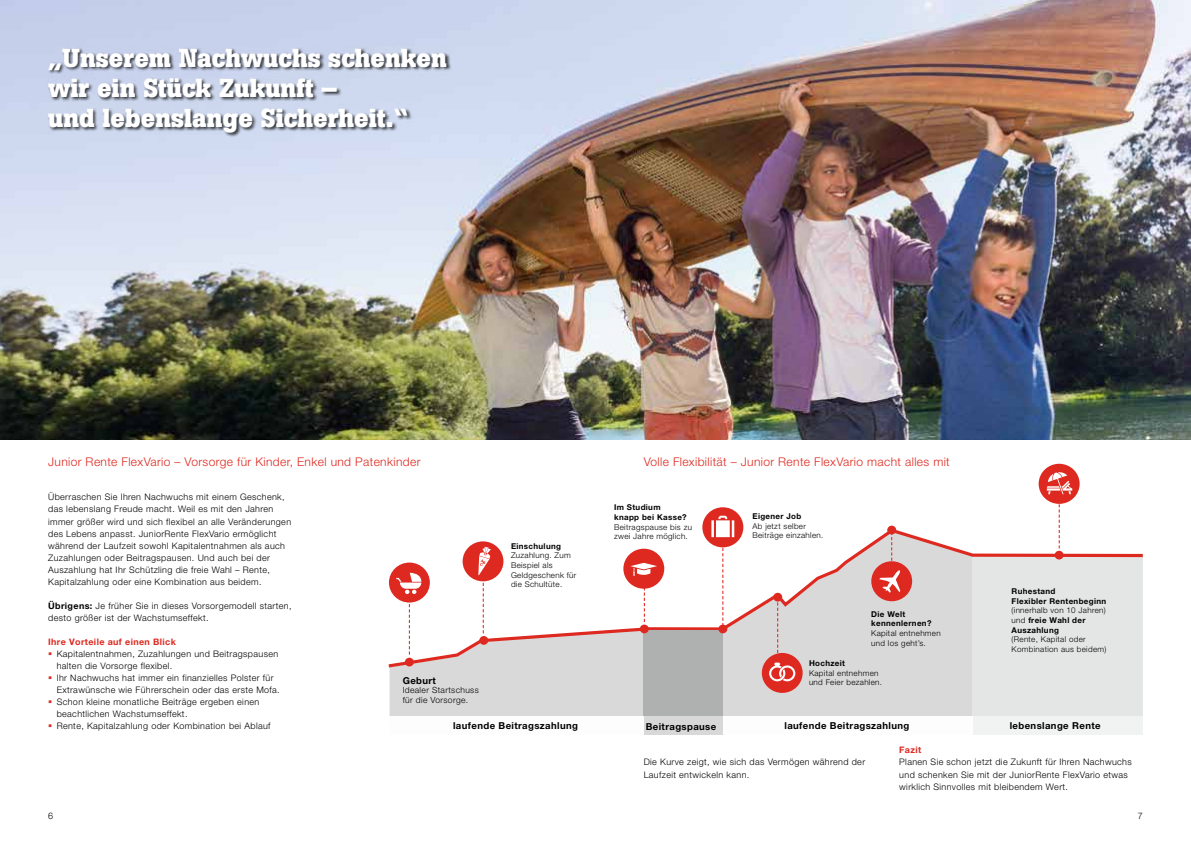
<style>
.page{position:relative;width:1191px;height:842px;background:#fff}
.page>*{position:absolute;margin:0;border:0;box-sizing:border-box;transform-origin:0 0}
.t1{font:700 26px/30px "Boton";color:#fff}
.t2{font:300 12px "Helvetica Neue LT Pro";letter-spacing:.03em;color:#de2920}
.t3{font:700 9.6px "Helvetica Neue LT Pro";letter-spacing:.04em;color:#000}
.t4{font:300 9px/12.1px "Helvetica Neue LT Pro";letter-spacing:.04em;color:#000}
.t5{font:700 9px "Helvetica Neue LT Pro";letter-spacing:.04em;color:#de2920}
.t6{font:300 8.5px/9.6px "Helvetica Neue LT Pro";letter-spacing:.04em;color:#000}
.t7{font:300 8px/9.6px "Helvetica Neue LT Pro";letter-spacing:.04em;color:#000}
.t8{font:700 8px/9.6px "Helvetica Neue LT Pro";letter-spacing:.04em;color:#000}
.s1{font-weight:700}
</style>
<div class="page">
<img style="left:0;top:0;width:1191px;height:440px">
<div style="left:47px;top:47px;width:405px;height:90px;background:#000;opacity:.75"></div>
<div style="left:389px;top:670px;width:583px;height:46px;background:#d9d9da"></div>
<div style="left:972px;top:556px;width:170px;height:179px;background:#e4e5e5"></div>
<svg style="left:388px;top:527px;width:755px;height:143px"></svg>
<div style="left:644px;top:630px;width:79px;height:105px;background:#afb0b0"></div>
<div style="left:640px;top:625px;width:9px;height:8px;background:#de2920;border-radius:50%"></div>
<div style="left:718px;top:625px;width:9px;height:8px;background:#de2920;border-radius:50%"></div>
<div style="left:887px;top:526px;width:9px;height:8px;background:#de2920;border-radius:50%"></div>
<div style="left:405px;top:658px;width:9px;height:8px;background:#de2920;border-radius:50%"></div>
<div style="left:479px;top:636px;width:9px;height:9px;background:#de2920;border-radius:50%"></div>
<div style="left:773px;top:593px;width:9px;height:8px;background:#de2920;border-radius:50%"></div>
<svg style="left:777px;top:601px;width:1px;height:52px"></svg>
<div style="left:1054px;top:551px;width:9px;height:8px;background:#de2920;border-radius:50%"></div>
<svg style="left:644px;top:716px;width:498px;height:19px;fill:#f1f2f2"></svg>
<div style="left:723px;top:716px;width:249px;height:19px;background:#fff"></div>
<div style="left:462px;top:541px;width:41px;height:40px;background:#de2920;border-radius:50%"></div>
<svg style="left:478px;top:547px;width:13px;height:86px"></svg>
<svg style="left:389px;top:562px;width:41px;height:93px"></svg>
<svg style="left:623px;top:549px;width:41px;height:73px"></svg>
<div style="left:762px;top:653px;width:40px;height:40px;background:#de2920;border-radius:50%"></div>
<svg style="left:769px;top:663px;width:26px;height:18px"></svg>
<div style="left:871px;top:561px;width:41px;height:40px;background:#de2920;border-radius:50%"></div>
<svg style="left:879px;top:532px;width:21px;height:61px"></svg>
<svg style="left:1038px;top:464px;width:41px;height:84px"></svg>
<div style="left:702px;top:507px;width:41px;height:40px;background:#de2920;border-radius:50%"></div>
<svg style="left:711px;top:516px;width:23px;height:110px"></svg>
<h1 class="t1" style="left:48px;top:43px;width:400px">„Unserem Nachwuchs schenken wir ein Stück Zukunft –<br>und lebenslange Sicherheit.“</h1>
<h2 class="t2" style="left:48px;top:455px;width:374px">Junior Rente FlexVario – Vorsorge für Kinder, Enkel und Patenkinder</h2>
<h2 class="t2" style="left:643px;top:455px;width:308px">Volle Flexibilität – Junior Rente FlexVario macht alles mit</h2>
<p class="t4" style="left:48px;top:491px;width:244px">Überraschen Sie Ihren Nachwuchs mit einem Geschenk, das lebenslang Freude macht. Weil es mit den Jahren immer größer wird und sich flexibel an alle Veränderungen des Lebens anpasst. JuniorRente FlexVario ermöglicht während der Laufzeit sowohl Kapitalentnahmen als auch Zuzahlungen oder Beitragspausen. Und auch bei der Auszahlung hat Ihr Schützling die freie Wahl – Rente, Kapitalzahlung oder eine Kombination aus beidem.</p>
<p class="t4" style="left:48px;top:599px;width:245px"><span class="s1">Übrigens:</span> Je früher Sie in dieses Vorsorgemodell starten, desto größer ist der Wachstumseffekt.</p>
<p class="t5" style="left:48px;top:636px;width:129px">Ihre Vorteile auf einen Blick</p>
<p class="t4" style="left:57px;top:648px;width:225px">Kapitalentnahmen, Zuzahlungen und Beitragspausen halten die Vorsorge flexibel.<br>Ihr Nachwuchs hat immer ein finanzielles Polster für Extrawünsche wie Führerschein oder das erste Mofa.<br>Schon kleine monatliche Beiträge ergeben einen beachtlichen Wachstumseffekt.<br>Rente, Kapitalzahlung oder Kombination bei Ablauf</p>
<p class="t8" style="left:511px;top:541px;width:52px">Einschulung</p>
<p class="t7" style="left:511px;top:551px;width:67px">Zuzahlung. Zum<br>Beispiel als<br>Geldgeschenk für die Schultüte.</p>
<p class="t3" style="left:403px;top:674px;width:35px">Geburt</p>
<p class="t6" style="left:403px;top:685px;width:78px">Idealer Startschuss für die Vorsorge.</p>
<p class="t8" style="left:614px;top:502px;width:74px">Im Studium knapp bei Kasse?</p>
<p class="t7" style="left:614px;top:522px;width:79px">Beitragspause bis zu zwei Jahre möglich.</p>
<p class="t8" style="left:752px;top:511px;width:50px">Eigener Job</p>
<p class="t7" style="left:752px;top:521px;width:72px">Ab jetzt selber<br>Beiträge einzahlen.</p>
<p class="t8" style="left:871px;top:609px;width:62px">Die Welt kennenlernen?</p>
<p class="t7" style="left:871px;top:628px;width:71px">Kapital entnehmen und los geht’s.</p>
<p class="t8" style="left:809px;top:658px;width:38px">Hochzeit</p>
<p class="t7" style="left:809px;top:668px;width:75px">Kapital entnehmen und Feier bezahlen.</p>
<p class="t8" style="left:1011px;top:586px;width:96px">Ruhestand<br>Flexibler Rentenbeginn</p>
<p class="t7" style="left:1011px;top:606px;width:96px">(innerhalb von 10 Jahren) und <span class="s1">freie Wahl der<br>Auszahlung</span></p>
<p class="t7" style="left:1011px;top:634px;width:96px">(Rente, Kapital oder<br>Kombination aus beidem)</p>
<p class="t3" style="left:453px;top:719px;width:126px">laufende Beitragszahlung</p>
<p class="t3" style="left:646px;top:720px;width:72px">Beitragspause</p>
<p class="t3" style="left:784px;top:719px;width:126px">laufende Beitragszahlung</p>
<p class="t3" style="left:1009px;top:719px;width:92px">lebenslange Rente</p>
<p class="t4" style="left:643px;top:756px;width:223px">Die Kurve zeigt, wie sich das Vermögen während der<br>Laufzeit entwickeln kann.</p>
<p class="t5" style="left:899px;top:745px;width:24px">Fazit</p>
<p class="t4" style="left:899px;top:756px;width:234px">Planen Sie schon jetzt die Zukunft für Ihren Nachwuchs und schenken Sie mit der JuniorRente FlexVario etwas wirklich Sinnvolles mit bleibendem Wert.</p>
<p class="t4" style="left:48px;top:810px;width:7px">6</p>
<p class="t4" style="left:1137px;top:810px;width:7px">7</p>
</div>
